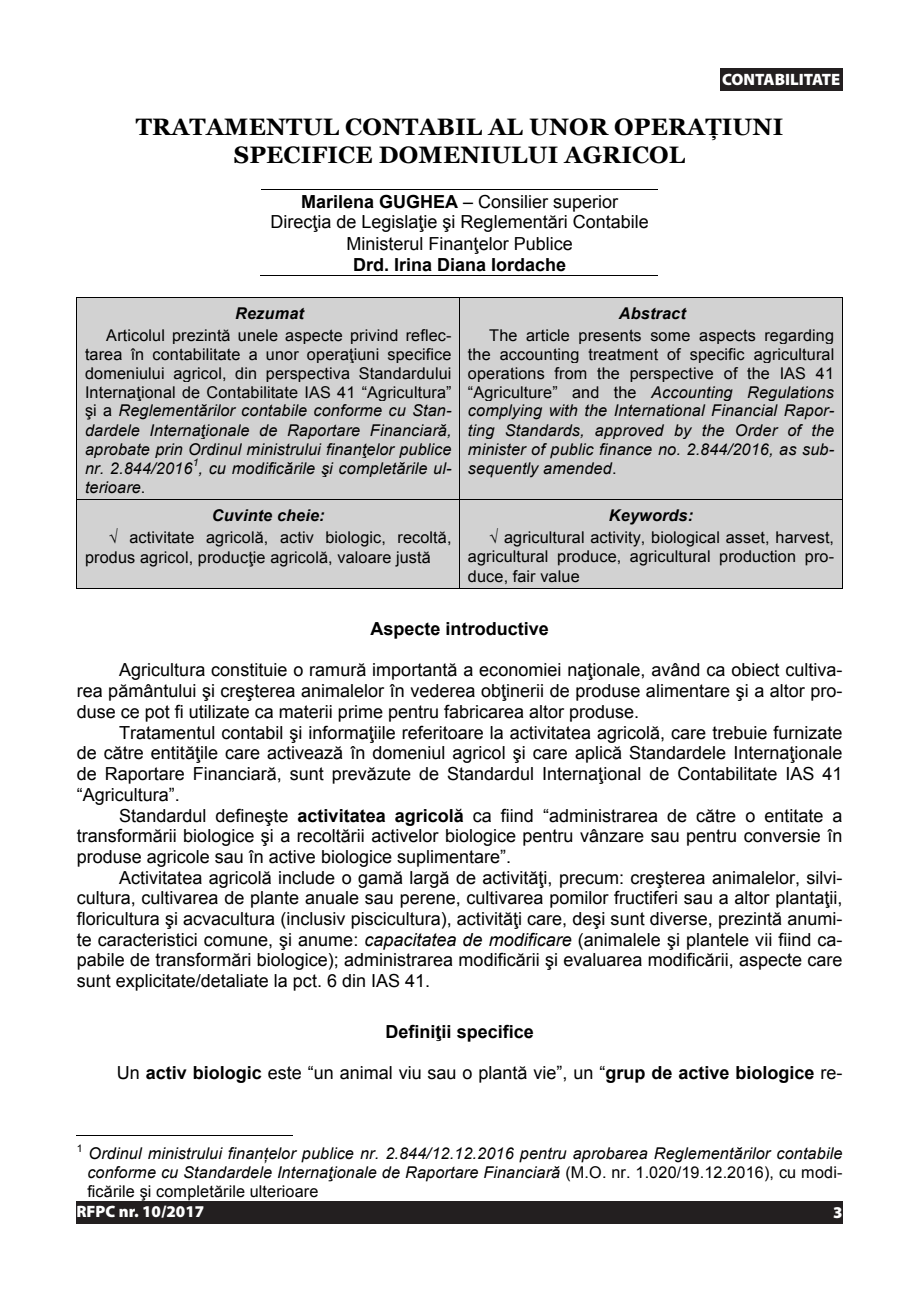
<style>
.page{position:relative;width:919px;height:1289px;background:#fff}
.page>*{position:absolute;margin:0;border:0;box-sizing:border-box;transform-origin:0 0}
.t1{font:700 23.7px/27.3px "Georgia";letter-spacing:.01em;color:#000;text-align:center}
.t2{font:18px/20.7px "Arial";color:#000;text-align:justify}
.t3{font:700 18px "Arial";color:#000}
.t4{font:700 18px "Arial";color:#fff}
.t5{font:900 16.5px "Myriad Pro";color:#fff}
.t6{font:16.2px/19px "Arial";letter-spacing:.01em;color:#000}
.t7{font:italic 16.2px/19px "Arial";letter-spacing:.01em;color:#000;text-align:justify}
.t8{font:italic 700 16.2px "Arial";letter-spacing:.01em;color:#000}
.t9{font:italic 10.5px "Arial";color:#000}
.t10{font:10.5px "Arial";color:#000}
.s1{font-weight:700}
.s2{font-style:italic}
.s3{font-style:normal}
.s4{font-weight:700;font-style:italic}
</style>
<div class="page">
<div style="left:76px;top:1201px;width:766px;height:22px;background:#231f20"></div>
<hr style="left:261px;top:189px;width:396px;height:1px;background:#000">
<hr style="left:260px;top:275px;width:397px;height:1px;background:#000">
<div style="left:77px;top:297px;width:382px;height:202px;background:#d2d2d2"></div>
<div style="left:460px;top:297px;width:381px;height:202px;background:#d2d2d2"></div>
<hr style="left:77px;top:297px;width:382px;height:1px;background:#000">
<hr style="left:460px;top:297px;width:381px;height:1px;background:#000">
<hr style="left:76px;top:297px;width:1px;height:202px;background:#000">
<hr style="left:459px;top:297px;width:1px;height:202px;background:#000">
<hr style="left:841px;top:297px;width:1px;height:202px;background:#000">
<div style="left:77px;top:500px;width:382px;height:88px;background:#d2d2d2"></div>
<div style="left:460px;top:500px;width:381px;height:88px;background:#d2d2d2"></div>
<hr style="left:77px;top:499px;width:382px;height:1px;background:#000">
<hr style="left:460px;top:499px;width:381px;height:1px;background:#000">
<hr style="left:76px;top:500px;width:1px;height:88px;background:#000">
<hr style="left:77px;top:588px;width:382px;height:1px;background:#000">
<hr style="left:459px;top:500px;width:1px;height:88px;background:#000">
<hr style="left:460px;top:588px;width:381px;height:1px;background:#000">
<hr style="left:841px;top:500px;width:1px;height:88px;background:#000">
<hr style="left:77px;top:1134px;width:216px;height:1px;background:#000">
<div style="left:719px;top:68px;width:123px;height:22px;background:#231f20"></div>
<p class="t5" style="left:722px;top:69px;width:120px">CONTABILITATE</p>
<p class="t4" style="left:697px;top:74px;width:147px">CONTABILITATE</p>
<h1 class="t1" style="left:136px;top:112px;width:649px">TRATAMENTUL CONTABIL AL UNOR OPERAȚIUNI<br>SPECIFICE DOMENIULUI AGRICOL</h1>
<p class="t2" style="left:270px;top:191px;width:380px;line-height:21.5px;text-align:center"><span class="s1">Marilena GUGHEA</span> – Consilier superior<br>Direcţia de Legislaţie şi Reglementări Contabile<br>Ministerul Finanţelor Publice</p>
<p class="t3" style="left:353px;top:253px;width:215px">Drd. Irina Diana Iordache</p>
<p class="t8" style="left:235px;top:302px;width:70px">Rezumat</p>
<p class="t6" style="left:85px;top:326px;width:368px;text-align:justify;text-indent:21px">Articolul prezintă unele aspecte privind reflec&shy;tarea în contabilitate a unor operaţiuni specifice domeniului agricol, din perspectiva Standardului Internaţional de Contabilitate IAS 41 “Agricultura” şi a <span class="s2">Reglementărilor contabile conforme cu Stan&shy;dardele Internaţionale de Raportare Financiară, aprobate prin Ordinul ministrului finanţelor publice nr. 2.844/2016 , cu modificările şi completările ul-</span></p>
<p class="t8" style="left:619px;top:302px;width:68px">Abstract</p>
<p class="t7" style="left:468px;top:326px;width:368px;text-indent:21px"><span class="s3">The article presents some aspects regarding the accounting treatment of specific agricultural operations from the perspective of the IAS 41 “Agriculture” and the</span> Accounting Regulations complying with the International Financial Rapor&shy;ting Standards, approved by the Order of the minister of public finance no. 2.844/2016, as sub&shy;sequently amended<span class="s3">.</span></p>
<p class="t9" style="left:193px;top:455px;width:7px">1</p>
<p class="t7" style="left:85px;top:478px;width:62px">terioare<span class="s3">.</span></p>
<p class="t6" style="left:109px;top:505px;width:344px;line-height:21.9px;text-indent:103px"><span class="s4">Cuvinte cheie:<br></span><span class="s2">√</span> activitate agricolă, activ biologic, recoltă,</p>
<p class="t6" style="left:85px;top:547px;width:347px">produs agricol, producţie agricolă, valoare justă</p>
<p class="t6" style="left:489px;top:505px;width:346px;line-height:21.9px;text-indent:120px"><span class="s4">Keywords:<br></span><span class="s2">√</span> agricultural activity, biological asset, harvest,</p>
<p class="t6" style="left:468px;top:547px;width:368px;line-height:19.5px">agricultural produce, agricultural production pro&shy;duce, fair value</p>
<p class="t3" style="left:370px;top:616px;width:180px">Aspecte introductive</p>
<p class="t2" style="left:77px;top:660px;width:767px;text-indent:43px">Agricultura constituie o ramură importantă a economiei naţionale, având ca obiect cultiva&shy;rea pământului şi creşterea animalelor în vederea obţinerii de produse alimentare şi a altor pro&shy;duse ce pot fi utilizate ca materii prime pentru fabricarea altor produse.</p>
<p class="t2" style="left:77px;top:722px;width:767px;text-indent:43px">Tratamentul contabil şi informaţiile referitoare la activitatea agricolă, care trebuie furnizate de către entităţile care activează în domeniul agricol şi care aplică Standardele Internaţionale de Raportare Financiară, sunt prevăzute de Standardul Internaţional de Contabilitate IAS 41 “Agricultura”.</p>
<p class="t2" style="left:77px;top:805px;width:767px;text-indent:43px">Standardul defineşte <span class="s1">activitatea agricolă</span> ca fiind “administrarea de către o entitate a transformării biologice şi a recoltării activelor biologice pentru vânzare sau pentru conversie în produse agricole sau în active biologice suplimentare”.</p>
<p class="t2" style="left:77px;top:867px;width:767px;text-indent:43px">Activitatea agricolă include o gamă largă de activităţi, precum: creşterea animalelor, silvi&shy;cultura, cultivarea de plante anuale sau perene, cultivarea pomilor fructiferi sau a altor plantaţii, floricultura şi acvacultura (inclusiv piscicultura), activităţi care, deşi sunt diverse, prezintă anumi&shy;te caracteristici comune, şi anume: <span class="s2">capacitatea de modificare</span> (animalele şi plantele vii fiind ca&shy;pabile de transformări biologice); administrarea modificării şi evaluarea modificării, aspecte care sunt explicitate/detaliate la pct. 6 din IAS 41.</p>
<p class="t3" style="left:385px;top:1019px;width:150px">Definiţii specifice</p>
<p class="t2" style="left:117px;top:1062px;width:727px">Un <span class="s1">activ biologic</span> este “un animal viu sau o plantă vie”, un “<span class="s1">grup de active biologice</span> re-</p>
<p class="t10" style="left:77px;top:1140px;width:7px">1</p>
<p class="t7" style="left:87px;top:1144px;width:756px">Ordinul ministrului finanțelor publice nr. 2.844/12.12.2016 pentru aprobarea Reglementărilor contabile conforme cu Standardele Internaţionale de Raportare Financiară <span class="s3">(M.O. nr. 1.020/19.12.2016), cu modi&shy;ficările şi completările ulterioare</span></p>
<p class="t5" style="left:76px;top:1200px;width:129px">RFPC nr. 10/2017</p>
<p class="t5" style="left:833px;top:1201px;width:11px">3</p>
<p class="t4" style="left:77px;top:1210px;width:149px">RFPC nr. 10/2017</p>
<p class="t4" style="left:832px;top:1210px;width:12px">3</p>
</div>
